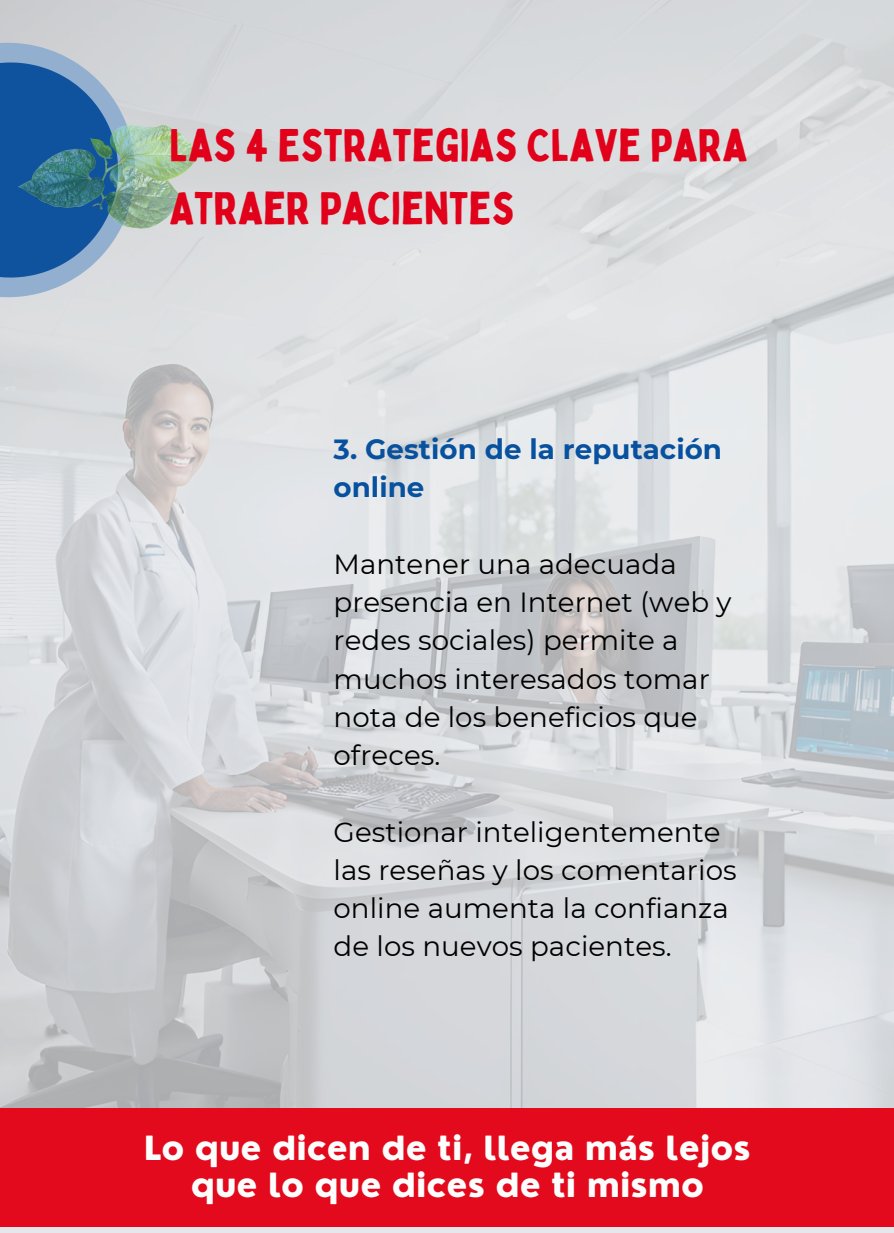
<style>
.page{position:relative;width:894px;height:1233px;background:#fff}
.page>*{position:absolute;margin:0;border:0;box-sizing:border-box;transform-origin:0 0}
.t1{font:45px/63px "Bobby Jones";color:#e1011b}
.t2{font:800 32.55px/37.2px "Nourd";color:#fcfdfd;text-align:center}
.t3{font:27.75px/38.2px "Montserrat";color:#000}
.t4{font:700 27.75px/38.2px "Montserrat";color:#07519e}
</style>
<div class="page">
<img style="left:0;top:0;width:893px;height:1108px">
<div style="left:0;top:1109px;width:893px;height:118px;background:#e20a1c"></div>
<svg style="left:0;top:43px;width:135px;height:254px;background:#678ebb"></svg>
<img style="left:18px;top:125px;width:189px;height:104px">
<p class="t1" style="left:169px;top:113px;width:579px">LAS 4 ESTRATEGIAS CLAVE PARA<br>ATRAER PACIENTES</p>
<h1 class="t4" style="left:333px;top:430px;width:390px">3. Gestión de la reputación online</h1>
<p class="t3" style="left:333px;top:545px;width:399px">Mantener una adecuada presencia en Internet (web y redes sociales) permite a muchos interesados tomar nota de los beneficios que ofreces.</p>
<h3 class="t3" style="left:333px;top:813px;width:404px">Gestionar inteligentemente las reseñas y los comentarios online aumenta la confianza de los nuevos pacientes.</h3>
<p class="t2" style="left:144px;top:1129px;width:608px">Lo que dicen de ti, llega más lejos que lo que dices de ti mismo</p>
</div>
